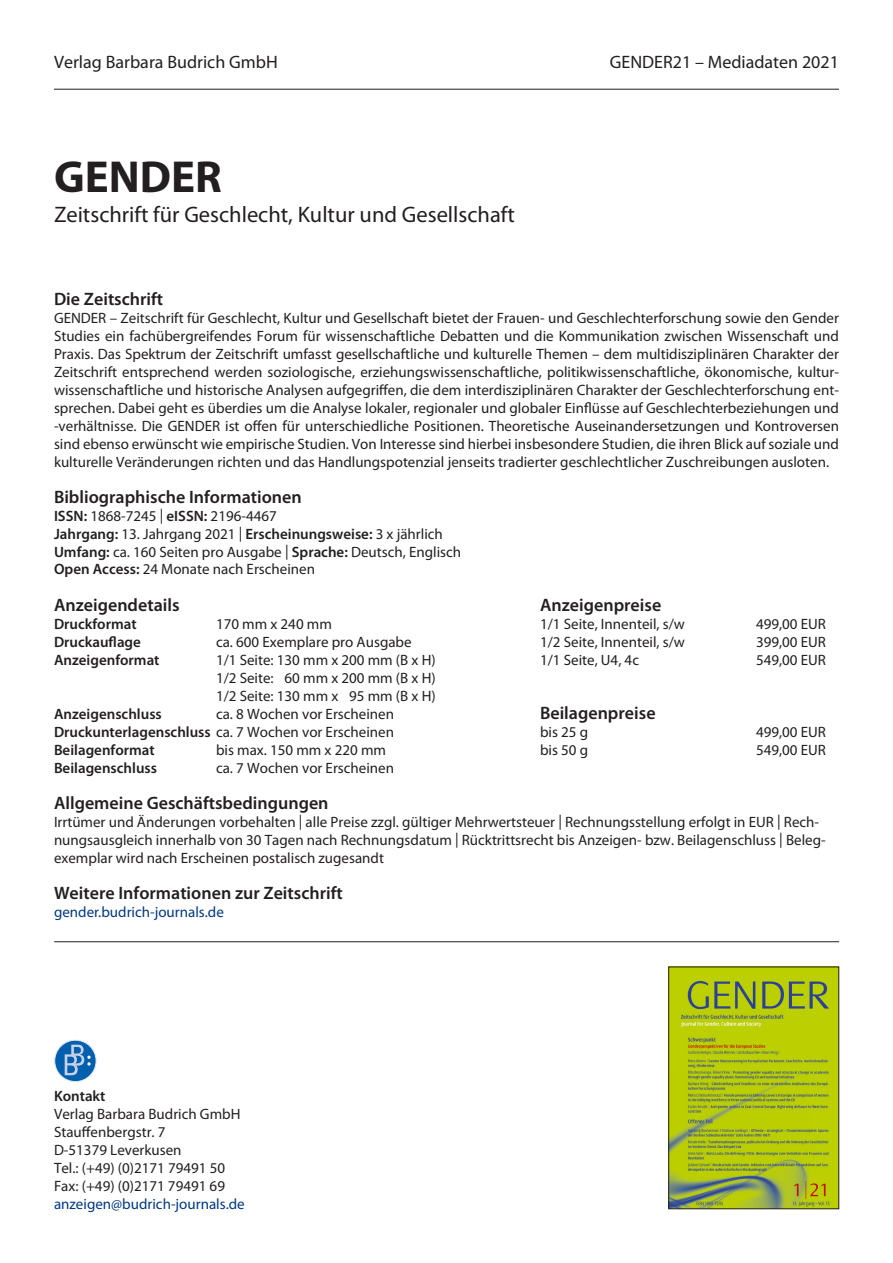
<style>
.page{position:relative;width:893px;height:1263px;background:#fff}
.page>*{position:absolute;margin:0;border:0;box-sizing:border-box;transform-origin:0 0}
.t1{font:700 45px "Myriad Pro";color:#231f20}
.t2{font:22.5px "Myriad Pro";color:#231f20}
.t3{font:600 18px "Myriad Pro";color:#231f20}
.t4{font:18px "Myriad Pro";color:#231f20}
.t5{font:15px/18px "Myriad Pro";color:#231f20;text-align:justify}
.t6{font:600 15px "Myriad Pro";color:#231f20}
.t7{font:15px "Myriad Pro";color:#003882}
.s1{font-weight:600}
.s2{font-weight:400}
.s3{color:#fff}
</style>
<div class="page">
<img style="left:670px;top:969px;width:167px;height:238px">
<div style="left:668px;top:967px;width:171px;height:242px;border:1px solid #231f20"></div>
<hr style="left:54px;top:89px;width:785px;height:1px;background:#231f20">
<hr style="left:54px;top:941px;width:785px;height:1px;background:#231f20">
<svg style="left:55px;top:1040px;width:41px;height:41px"></svg>
<div style="left:54px;top:1040px;width:42px;height:42px;border:1px solid #e0e6f3;border-radius:50%"></div>
<svg style="left:65px;top:1045px;width:26px;height:30px"></svg>
<p class="t4" style="left:54px;top:50px;width:225px">Verlag Barbara Budrich GmbH</p>
<p class="t4" style="left:610px;top:50px;width:231px">GENDER21 – Mediadaten 2021</p>
<p class="t1" style="left:54px;top:147px;width:169px">GENDER</p>
<p class="t2" style="left:54px;top:201px;width:462px">Zeitschrift für Geschlecht, Kultur und Gesellschaft</p>
<p class="t3" style="left:54px;top:287px;width:111px">Die Zeitschrift</p>
<p class="t5" style="left:54px;top:308px;width:786px">GENDER – Zeitschrift für Geschlecht, Kultur und Gesellschaft bietet der Frauen- und Geschlechterforschung sowie den Gender Studies ein fachübergreifendes Forum für wissenschaftliche Debatten und die Kommunikation zwischen Wissenschaft und Praxis. Das Spektrum der Zeitschrift umfasst gesellschaftliche und kulturelle Themen – dem multidisziplinären Charakter der Zeitschrift entsprechend werden soziologische, erziehungswissenschaftliche, politikwissenschaftliche, ökonomische, kultur&shy;wissenschaftliche und historische Analysen aufgegriffen, die dem interdisziplinären Charakter der Geschlechterforschung ent&shy;sprechen. Dabei geht es überdies um die Analyse lokaler, regionaler und globaler Einflüsse auf Geschlechterbeziehungen und -verhältnisse. Die GENDER ist offen für unterschiedliche Positionen. Theoretische Auseinandersetzungen und Kontroversen sind ebenso erwünscht wie empirische Studien. Von Interesse sind hierbei insbesondere Studien, die ihren Blick auf soziale und kulturelle Veränderungen richten und das Handlungspotenzial jenseits tradierter geschlechtlicher Zuschreibungen ausloten.</p>
<p class="t3" style="left:54px;top:485px;width:249px">Bibliographische Informationen</p>
<p class="t5" style="left:54px;top:506px;width:224px"><span class="s1">ISSN:</span> 1868-7245 | <span class="s1">eISSN:</span> 2196-4467</p>
<p class="t6" style="left:54px;top:524px;width:390px">Jahrgang: <span class="s2">13. Jahrgang 2021 |</span> Erscheinungsweise: <span class="s2">3 x jährlich</span></p>
<p class="t5" style="left:54px;top:542px;width:409px"><span class="s1">Umfang:</span> ca. 160 Seiten pro Ausgabe | <span class="s1">Sprache:</span> Deutsch, Englisch</p>
<p class="t5" style="left:54px;top:560px;width:263px"><span class="s1">Open Access:</span> 24 Monate nach Erscheinen</p>
<p class="t3" style="left:54px;top:593px;width:127px">Anzeigendetails</p>
<p class="t3" style="left:540px;top:593px;width:123px">Anzeigenpreise</p>
<p class="t6" style="left:54px;top:614px;width:84px">Druckformat</p>
<p class="t5" style="left:216px;top:614px;width:117px">170 mm x 240 mm</p>
<p class="t5" style="left:540px;top:614px;width:146px">1/1 Seite, Innenteil, s/w</p>
<p class="t5" style="left:756px;top:614px;width:71px">499,00 EUR</p>
<p class="t6" style="left:54px;top:632px;width:88px">Druckauflage</p>
<p class="t5" style="left:216px;top:632px;width:197px">ca. 600 Exemplare pro Ausgabe</p>
<p class="t5" style="left:540px;top:632px;width:146px">1/2 Seite, Innenteil, s/w</p>
<p class="t5" style="left:756px;top:632px;width:71px">399,00 EUR</p>
<p class="t6" style="left:54px;top:650px;width:107px">Anzeigenformat</p>
<p class="t5" style="left:216px;top:650px;width:221px">1/1 Seite: 130 mm x 200 mm (B x H)</p>
<p class="t5" style="left:540px;top:650px;width:100px">1/1 Seite, U4, 4c</p>
<p class="t5" style="left:756px;top:650px;width:71px">549,00 EUR</p>
<p class="t5" style="left:216px;top:668px;width:221px">1/2 Seite: <span class="s3">1</span>60 mm x 200 mm (B x H)</p>
<p class="t5" style="left:216px;top:686px;width:221px">1/2 Seite: 130 mm x <span class="s3">1</span>95 mm (B x H)</p>
<p class="t6" style="left:54px;top:704px;width:109px">Anzeigenschluss</p>
<p class="t5" style="left:216px;top:704px;width:180px">ca. 8 Wochen vor Erscheinen</p>
<p class="t3" style="left:540px;top:701px;width:117px">Beilagenpreise</p>
<p class="t5" style="left:54px;top:722px;width:342px"><span class="s1">Druckunterlagenschluss</span> ca. 7 Wochen vor Erscheinen</p>
<p class="t5" style="left:540px;top:722px;width:50px">bis 25 g</p>
<p class="t5" style="left:756px;top:722px;width:71px">499,00 EUR</p>
<p class="t6" style="left:54px;top:740px;width:102px">Beilagenformat</p>
<p class="t5" style="left:216px;top:740px;width:172px">bis max. 150 mm x 220 mm</p>
<p class="t5" style="left:540px;top:740px;width:50px">bis 50 g</p>
<p class="t5" style="left:756px;top:740px;width:71px">549,00 EUR</p>
<p class="t6" style="left:54px;top:758px;width:105px">Beilagenschluss</p>
<p class="t5" style="left:216px;top:758px;width:180px">ca. 7 Wochen vor Erscheinen</p>
<p class="t3" style="left:54px;top:791px;width:276px">Allgemeine Geschäftsbedingungen</p>
<p class="t5" style="left:54px;top:812px;width:773px;text-align:left">Irrtümer und Änderungen vorbehalten | alle Preise zzgl. gültiger Mehrwertsteuer | Rechnungsstellung erfolgt in EUR | Rech&shy;nungsausgleich innerhalb von 30 Tagen nach Rechnungsdatum | Rücktrittsrecht bis Anzeigen- bzw. Beilagenschluss | Beleg&shy;exemplar wird nach Erscheinen postalisch zugesandt</p>
<p class="t3" style="left:54px;top:881px;width:290px">Weitere Informationen zur Zeitschrift</p>
<p class="t7" style="left:54px;top:902px;width:171px">gender.budrich-journals.de</p>
<p class="t6" style="left:54px;top:1086px;width:53px">Kontakt</p>
<p class="t5" style="left:54px;top:1105px;width:188px">Verlag Barbara Budrich GmbH</p>
<p class="t5" style="left:54px;top:1123px;width:113px">Stauffenbergstr. 7</p>
<p class="t5" style="left:54px;top:1141px;width:129px">D-51379 Leverkusen</p>
<p class="t5" style="left:54px;top:1159px;width:173px">Tel.: (+49) (0)2171 79491 50</p>
<p class="t5" style="left:54px;top:1177px;width:173px">Fax: (+49) (0)2171 79491 69</p>
<p class="t7" style="left:54px;top:1195px;width:192px">anzeigen@budrich-journals.de</p>
</div>
